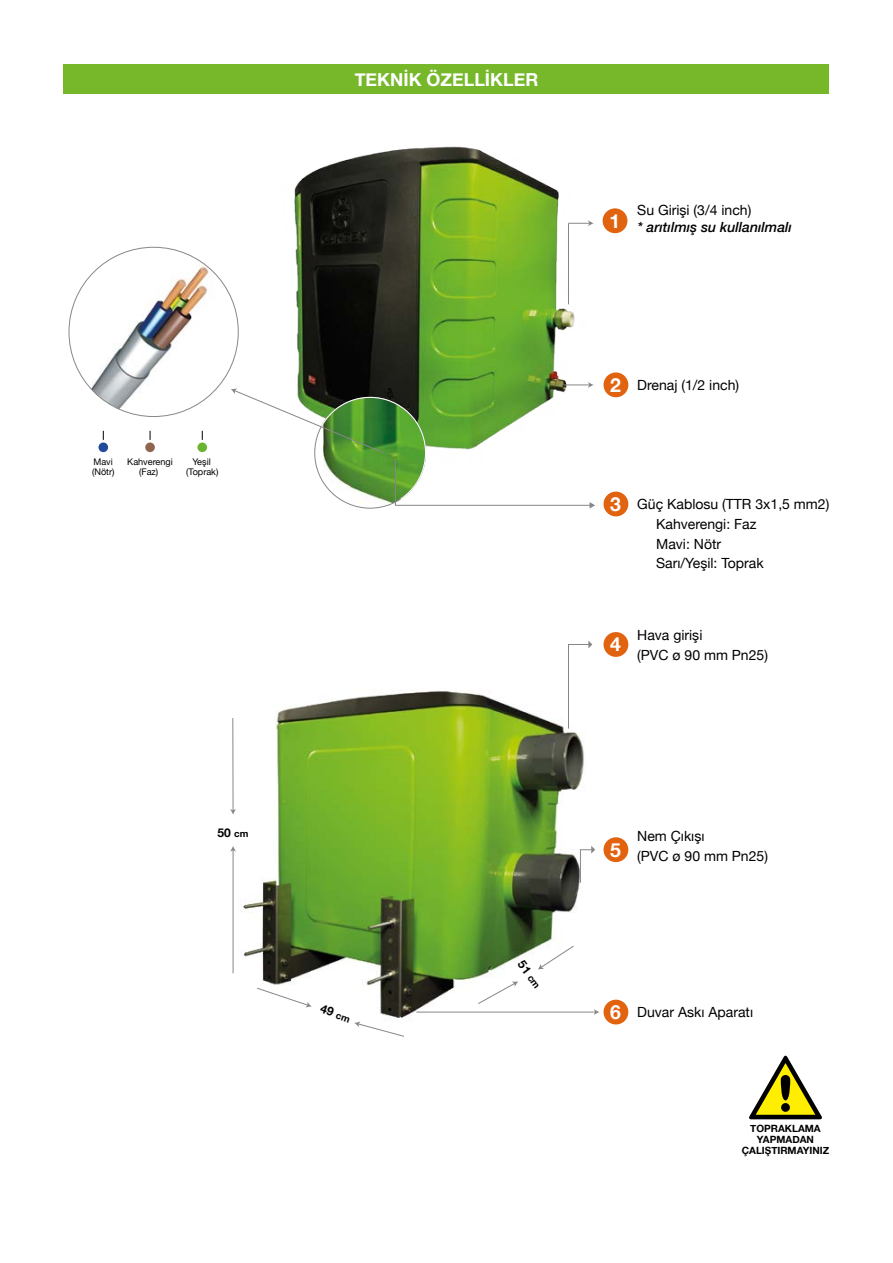
<style>
.page{position:relative;width:893px;height:1263px;background:#fff}
.page>*{position:absolute;margin:0;border:0;box-sizing:border-box;transform-origin:0 0}
.t1{font:700 19.35px "Helvetica Neue";color:#fff}
.t2{font:700 17.85px "Helvetica Neue";color:#fff}
.t3{font:14.1px/19.6px "Helvetica Neue";color:#000}
.t4{font:italic 500 14.1px "Helvetica Neue";color:#000}
.t5{font:700 12px "Helvetica Neue";color:#000}
.t6{font:700 10.05px/10.9px "Helvetica Neue";color:#000;text-align:center}
.t7{font:9.15px/9.9px "Helvetica Neue";color:#000;text-align:center}
.s1{font-size:9.6px}
</style>
<div class="page">
<img style="left:84px;top:263px;width:152px;height:152px">
<img style="left:294px;top:146px;width:318px;height:251px">
<div style="left:603px;top:208px;width:24px;height:25px;background:#e2630f;border-radius:50%"></div>
<div style="left:603px;top:372px;width:25px;height:25px;background:#e2630f;border-radius:50%"></div>
<div style="left:603px;top:492px;width:25px;height:24px;background:#e2630f;border-radius:50%"></div>
<img style="left:230px;top:691px;width:370px;height:327px">
<div style="left:603px;top:632px;width:25px;height:25px;background:#e2630f;border-radius:50%"></div>
<div style="left:603px;top:837px;width:25px;height:25px;background:#e2630f;border-radius:50%"></div>
<div style="left:603px;top:1000px;width:25px;height:24px;background:#e2630f;border-radius:50%"></div>
<hr style="left:232px;top:718px;width:1px;height:93px;background:#878787">
<svg style="left:230px;top:809px;width:6px;height:6px"></svg>
<hr style="left:233px;top:850px;width:1px;height:123px;background:#878787">
<svg style="left:230px;top:846px;width:6px;height:5px"></svg>
<svg style="left:477px;top:981px;width:41px;height:23px"></svg>
<svg style="left:538px;top:945px;width:36px;height:24px"></svg>
<svg style="left:256px;top:987px;width:56px;height:21px"></svg>
<svg style="left:354px;top:1021px;width:50px;height:16px"></svg>
<hr style="left:568px;top:223px;width:1px;height:81px;background:#878787">
<svg style="left:568px;top:220px;width:26px;height:6px"></svg>
<hr style="left:416px;top:1012px;width:180px;height:1px;background:#878787">
<svg style="left:594px;top:1009px;width:5px;height:6px"></svg>
<div style="left:98px;top:442px;width:10px;height:10px;background:#224c9a;border-radius:50%"></div>
<div style="left:145px;top:442px;width:10px;height:10px;background:#8f6550;border-radius:50%"></div>
<div style="left:197px;top:442px;width:10px;height:10px;background:#6ab431;border-radius:50%"></div>
<svg style="left:231px;top:382px;width:364px;height:126px"></svg>
<svg style="left:568px;top:640px;width:24px;height:89px"></svg>
<svg style="left:580px;top:846px;width:15px;height:37px"></svg>
<div style="left:64px;top:64px;width:765px;height:30px;background:#76b82a"></div>
<svg style="left:749px;top:1056px;width:73px;height:63px"></svg>
<div style="left:781px;top:1103px;width:9px;height:9px;background:#000;border-radius:50%"></div>
<div style="left:781px;top:1075px;width:9px;height:25px;background:#000;border-radius:5px"></div>
<p class="t7" style="left:92px;top:457px;width:24px;text-align:left">Mavi (Nötr)</p>
<p class="t7" style="left:186px;top:457px;width:34px">Yeşil (Toprak)</p>
<p class="t7" style="left:127px;top:457px;width:47px">Kahverengi (Faz)</p>
<p class="t5" style="left:217px;top:824px;width:32px">50 <span class="s1">cm</span></p>
<p class="t2" style="left:355px;top:66px;width:185px">TEKNİK ÖZELLİKLER</p>
<p class="t5" style="left:324px;top:999px;width:32px;rotate:19deg">49 <span class="s1">cm</span></p>
<p class="t5" style="left:528px;top:956px;width:32px;rotate:53deg">51 <span class="s1">cm</span></p>
<h1 class="t1" style="left:609px;top:205px;width:12px">1</h1>
<p class="t3" style="left:637px;top:201px;width:116px">Su Girişi (3/4 inch)</p>
<p class="t4" style="left:637px;top:215px;width:156px">* arıtılmış su kullanılmalı</p>
<h1 class="t1" style="left:610px;top:370px;width:12px">2</h1>
<p class="t3" style="left:637px;top:376px;width:103px">Drenaj (1/2 inch)</p>
<h1 class="t1" style="left:610px;top:489px;width:12px">3</h1>
<p class="t3" style="left:656px;top:495px;width:175px;text-indent:-19px">Güç Kablosu (TTR 3x1,5 mm2)<br>Kahverengi: Faz<br>Mavi: Nötr<br>Sarı/Yeşil: Toprak</p>
<h1 class="t1" style="left:610px;top:629px;width:12px">4</h1>
<p class="t3" style="left:637px;top:626px;width:132px">Hava girişi<br>(PVC ø 90 mm Pn25)</p>
<h1 class="t1" style="left:610px;top:834px;width:12px">5</h1>
<p class="t3" style="left:637px;top:827px;width:132px">Nem Çıkışı<br>(PVC ø 90 mm Pn25)</p>
<h1 class="t1" style="left:610px;top:997px;width:12px">6</h1>
<p class="t3" style="left:637px;top:1003px;width:117px">Duvar Askı Aparatı</p>
<p class="t6" style="left:742px;top:1123px;width:89px">TOPRAKLAMA<br>YAPMADAN<br>ÇALIŞTIRMAYINIZ</p>
</div>
